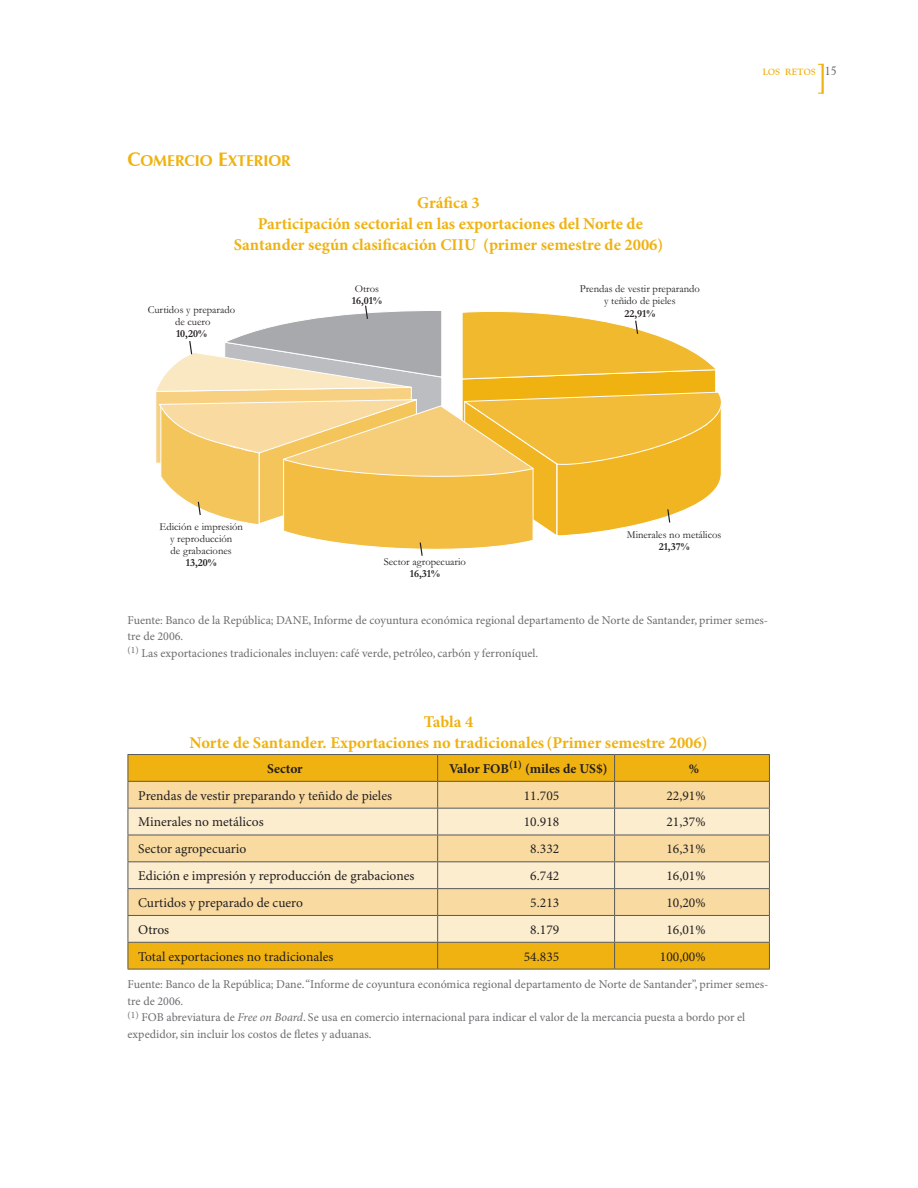
<style>
.page{position:relative;width:918px;height:1188px;background:#fff}
.page>*{position:absolute;margin:0;border:0;box-sizing:border-box;transform-origin:0 0}
.t1{font:700 16.5px/21px "Minion Pro";color:#efb211;text-align:center}
.t2{font:700 15.6px "Zapf Humanist 601 BT";color:#efb211}
.t3{font:13.5px "Minion Pro";color:#231f20}
.t4{font:700 13.5px "Minion Pro";color:#231f20}
.t5{font:12px/16.5px "Minion Pro";color:#6c6d70}
.t6{font:10.8px/12.1px "Garamond";color:#231f20;text-align:center}
.t7{font:700 10.8px "Garamond";color:#231f20}
.t8{font:700 9px "Goudy";color:#efb211}
.s1{font-size:19.5px}
.s2{font-weight:400;font-size:12px;color:#57585a}
.s3{font-style:italic}
</style>
<div class="page">
<svg style="left:818px;top:64px;width:6px;height:30px"></svg>
<svg style="left:156px;top:305px;width:566px;height:251px"></svg>
<div style="left:129px;top:755px;width:640px;height:214px;background:#efb211"></div>
<div style="left:129px;top:782px;width:640px;height:26px;background:#f9dba1"></div>
<svg style="left:129px;top:809px;width:640px;height:133px;background:#f9e4bb"></svg>
<hr style="left:128px;top:754px;width:310px;height:1px;background:#57585a">
<hr style="left:438px;top:754px;width:177px;height:1px;background:#57585a">
<hr style="left:615px;top:754px;width:155px;height:1px;background:#57585a">
<hr style="left:128px;top:781px;width:310px;height:1px;background:#57585a">
<hr style="left:438px;top:781px;width:177px;height:1px;background:#57585a">
<hr style="left:615px;top:781px;width:155px;height:1px;background:#57585a">
<hr style="left:128px;top:808px;width:310px;height:1px;background:#57585a">
<hr style="left:438px;top:808px;width:177px;height:1px;background:#57585a">
<hr style="left:615px;top:808px;width:155px;height:1px;background:#57585a">
<hr style="left:128px;top:835px;width:310px;height:1px;background:#57585a">
<hr style="left:438px;top:835px;width:177px;height:1px;background:#57585a">
<hr style="left:615px;top:835px;width:155px;height:1px;background:#57585a">
<hr style="left:128px;top:861px;width:310px;height:1px;background:#57585a">
<hr style="left:438px;top:861px;width:177px;height:1px;background:#57585a">
<hr style="left:615px;top:861px;width:155px;height:1px;background:#57585a">
<hr style="left:128px;top:888px;width:310px;height:1px;background:#57585a">
<hr style="left:438px;top:888px;width:177px;height:1px;background:#57585a">
<hr style="left:615px;top:888px;width:155px;height:1px;background:#57585a">
<hr style="left:128px;top:915px;width:310px;height:1px;background:#57585a">
<hr style="left:438px;top:915px;width:177px;height:1px;background:#57585a">
<hr style="left:615px;top:915px;width:155px;height:1px;background:#57585a">
<hr style="left:128px;top:942px;width:310px;height:1px;background:#57585a">
<svg style="left:128px;top:755px;width:1px;height:214px"></svg>
<hr style="left:438px;top:942px;width:177px;height:1px;background:#57585a">
<svg style="left:437px;top:755px;width:1px;height:214px"></svg>
<hr style="left:615px;top:942px;width:155px;height:1px;background:#57585a">
<svg style="left:614px;top:755px;width:1px;height:214px"></svg>
<svg style="left:769px;top:755px;width:1px;height:214px"></svg>
<hr style="left:128px;top:969px;width:310px;height:1px;background:#57585a">
<hr style="left:438px;top:969px;width:177px;height:1px;background:#57585a">
<hr style="left:615px;top:969px;width:155px;height:1px;background:#57585a">
<h2 class="t2" style="left:128px;top:151px;width:165px"><span class="s1">C</span>OMERCIO <span class="s1">E</span>XTERIOR</h2>
<h1 class="t1" style="left:234px;top:193px;width:431px">Gráfica 3<br>Participación sectorial en las exportaciones del Norte de<br>Santander según clasificación CIIU (primer semestre de 2006)</h1>
<p class="t6" style="left:148px;top:304px;width:89px">Curtidos y preparado de cuero</p>
<p class="t7" style="left:176px;top:327px;width:32px">10,20%</p>
<p class="t6" style="left:355px;top:283px;width:26px">Otros</p>
<p class="t7" style="left:352px;top:293px;width:32px">16,01%</p>
<p class="t6" style="left:580px;top:284px;width:122px">Prendas de vestir preparando y teñido de pieles</p>
<p class="t7" style="left:624px;top:306px;width:32px">22,91%</p>
<p class="t8" style="left:763px;top:67px;width:74px">LOS RETOS <span class="s2">15</span></p>
<p class="t6" style="left:159px;top:521px;width:85px">Edición e impresión y reproducción<br>de grabaciones</p>
<p class="t7" style="left:186px;top:555px;width:32px">13,20%</p>
<p class="t6" style="left:384px;top:557px;width:84px">Sector agropecuario</p>
<p class="t7" style="left:410px;top:567px;width:32px">16,31%</p>
<p class="t6" style="left:627px;top:530px;width:96px">Minerales no metálicos</p>
<p class="t7" style="left:659px;top:540px;width:32px">21,37%</p>
<p class="t5" style="left:128px;top:612px;width:642px">Fuente: Banco de la República; DANE, Informe de coyuntura económica regional departamento de Norte de Santander, primer semes&shy;tre de 2006.<br><sup>(1)</sup> Las exportaciones tradicionales incluyen: café verde, petróleo, carbón y ferroníquel.</p>
<h1 class="t1" style="left:190px;top:712px;width:519px">Tabla 4<br>Norte de Santander. Exportaciones no tradicionales(Primer semestre 2006)</h1>
<p class="t4" style="left:267px;top:760px;width:37px">Sector</p>
<p class="t4" style="left:449px;top:760px;width:160px">Valor FOB<sup>(1)</sup> (miles de US$)</p>
<p class="t4" style="left:689px;top:760px;width:12px">%</p>
<p class="t3" style="left:138px;top:787px;width:255px">Prendas de vestir preparando y teñido de pieles</p>
<p class="t3" style="left:524px;top:787px;width:37px">11.705</p>
<p class="t3" style="left:666px;top:787px;width:41px">22,91%</p>
<p class="t3" style="left:138px;top:814px;width:127px">Minerales no metálicos</p>
<p class="t3" style="left:524px;top:814px;width:37px">10.918</p>
<p class="t3" style="left:666px;top:814px;width:41px">21,37%</p>
<p class="t3" style="left:138px;top:841px;width:110px">Sector agropecuario</p>
<p class="t3" style="left:530px;top:841px;width:30px">8.332</p>
<p class="t3" style="left:666px;top:841px;width:41px">16,31%</p>
<p class="t3" style="left:138px;top:868px;width:278px">Edición e impresión y reproducción de grabaciones</p>
<p class="t3" style="left:530px;top:868px;width:30px">6.742</p>
<p class="t3" style="left:666px;top:868px;width:41px">16,01%</p>
<p class="t3" style="left:138px;top:895px;width:166px">Curtidos y preparado de cuero</p>
<p class="t3" style="left:530px;top:895px;width:30px">5.213</p>
<p class="t3" style="left:666px;top:895px;width:41px">10,20%</p>
<p class="t3" style="left:138px;top:921px;width:32px">Otros</p>
<p class="t3" style="left:530px;top:921px;width:30px">8.179</p>
<p class="t3" style="left:666px;top:921px;width:41px">16,01%</p>
<p class="t3" style="left:138px;top:948px;width:197px">Total exportaciones no tradicionales</p>
<p class="t3" style="left:524px;top:948px;width:37px">54.835</p>
<p class="t3" style="left:660px;top:948px;width:47px">100,00%</p>
<p class="t5" style="left:128px;top:977px;width:643px">Fuente: Banco de la República; Dane.“Informe de coyuntura económica regional departamento de Norte de Santander”, primer semes&shy;tre de 2006.<br><sup>(1)</sup> FOB abreviatura de <span class="s3">Free on Board</span>. Se usa en comercio internacional para indicar el valor de la mercancia puesta a bordo por el expedidor, sin incluir los costos de fletes y aduanas.</p>
</div>
